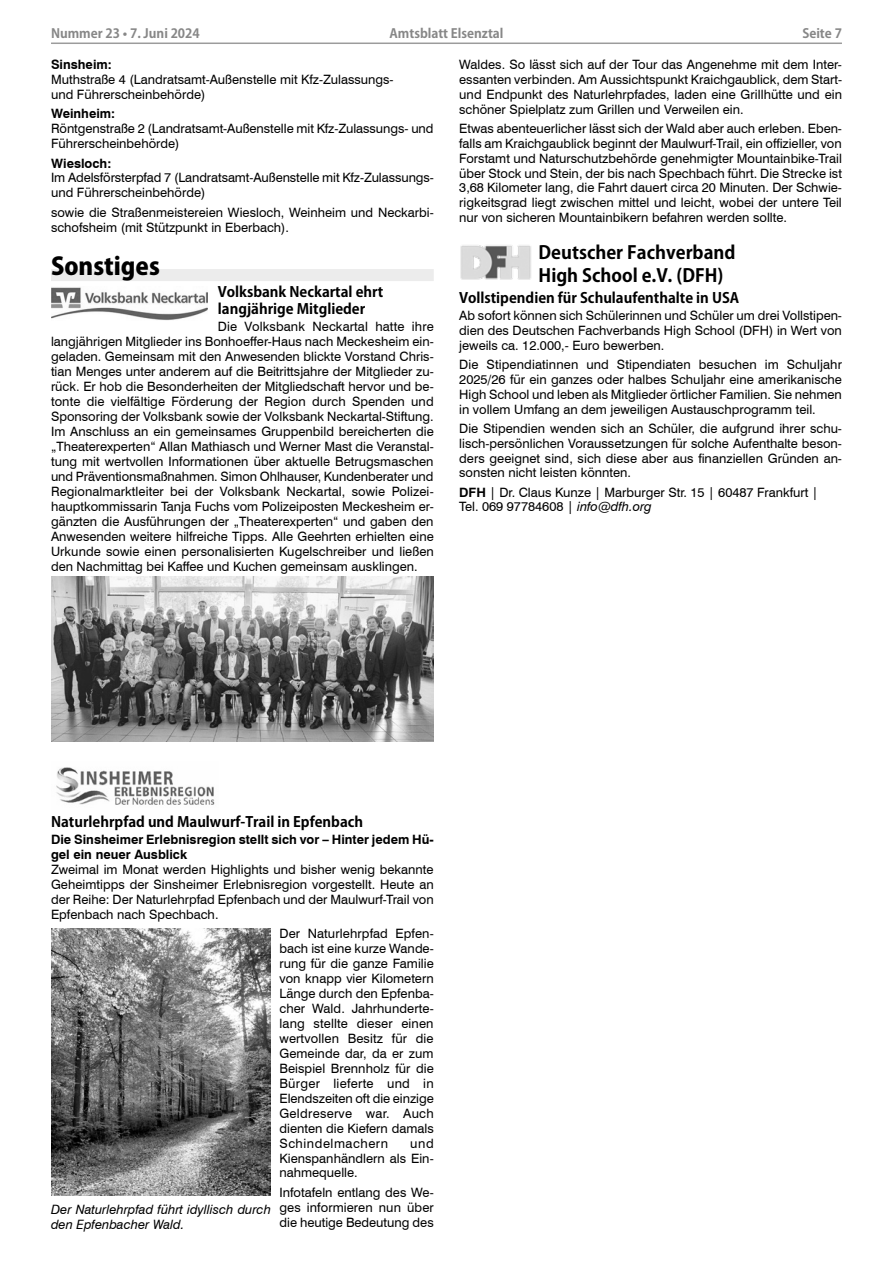
<style>
.page{position:relative;width:893px;height:1263px;background:#fff}
.page>*{position:absolute;margin:0;border:0;box-sizing:border-box;transform-origin:0 0}
.Überschrift_1_Kozuka{font:800 24px "Koz Go Pro";color:#000}
.Überschrift2_Kozuka{font:700 18px/22.5px "Koz Go Pro";color:#000}
.Überschrift_3_Kozuka{font:700 14.25px/17.4px "Koz Go Pro";color:#000}
.Fließtext_8_5{font:12.9px/15px "Swiss 721 BT";color:#000;text-align:justify}
.Fließtext_8_5-2{font:700 12.9px/15px "Swiss 721 BT";color:#000}
.Fließtext_8_5-3{font:italic 12.9px/14.9px "Swiss 721 BT";color:#000}
.t1{font:700 12.75px "Koz Go Pro";color:#878787}
.s1{font-weight:700}
.s2{font-style:italic}
</style>
<div class="page">
<hr style="left:51px;top:43px;width:791px;height:1px;background:#9c9c9c">
<div style="left:51px;top:269px;width:383px;height:12px;background:#ececec"></div>
<img style="left:51px;top:287px;width:156px;height:34px">
<img style="left:51px;top:576px;width:383px;height:165px">
<img style="left:56px;top:767px;width:159px;height:38px">
<img style="left:51px;top:928px;width:220px;height:267px">
<img style="left:460px;top:245px;width:71px;height:35px">
<p class="t1" style="left:51px;top:25px;width:150px">Nummer 23 • 7. Juni 2024</p>
<p class="t1" style="left:389px;top:25px;width:116px">Amtsblatt Elsenztal</p>
<p class="t1" style="left:802px;top:25px;width:41px">Seite 7</p>
<p class="Fließtext_8_5-2" style="left:51px;top:57px;width:62px">Sinsheim:</p>
<p class="Fließtext_8_5" style="left:51px;top:72px;width:344px">Muthstraße 4 (Landratsamt-Außenstelle mit Kfz-Zulassungs-</p>
<p class="Fließtext_8_5" style="left:51px;top:87px;width:156px">und Führerscheinbehörde)</p>
<p class="Fließtext_8_5-2" style="left:51px;top:106px;width:66px">Weinheim:</p>
<p class="Fließtext_8_5" style="left:51px;top:121px;width:384px">Röntgenstraße 2 (Landratsamt-Außenstelle mit Kfz-Zulassungs- und</p>
<p class="Fließtext_8_5" style="left:51px;top:136px;width:130px">Führerscheinbehörde)</p>
<p class="Fließtext_8_5-2" style="left:51px;top:155px;width:62px">Wiesloch:</p>
<p class="Fließtext_8_5" style="left:51px;top:170px;width:384px">Im Adelsförsterpfad 7 (Landratsamt-Außenstelle mit Kfz-Zulassungs&shy;und Führerscheinbehörde)</p>
<p class="Fließtext_8_5" style="left:51px;top:204px;width:384px">sowie die Straßenmeistereien Wiesloch, Weinheim und Neckarbi&shy;schofsheim (mit Stützpunkt in Eberbach).</p>
<p class="Überschrift_1_Kozuka" style="left:51px;top:251px;width:110px">Sonstiges</p>
<p class="Überschrift_3_Kozuka" style="left:218px;top:284px;width:167px">Volksbank Neckartal ehrt langjährige Mitglieder</p>
<p class="Fließtext_8_5" style="left:51px;top:319px;width:384px;text-indent:167px">Die Volksbank Neckartal hatte ihre langjährigen Mitglieder ins Bonhoeffer-Haus nach Meckesheim ein&shy;geladen. Gemeinsam mit den Anwesenden blickte Vorstand Chris&shy;tian Menges unter anderem auf die Beitrittsjahre der Mitglieder zu&shy;rück. Er hob die Besonderheiten der Mitgliedschaft hervor und be&shy;tonte die vielfältige Förderung der Region durch Spenden und Sponsoring der Volksbank sowie der Volksbank Neckartal-Stiftung.<br>Im Anschluss an ein gemeinsames Gruppenbild bereicherten die „Theaterexperten“ Allan Mathiasch und Werner Mast die Veranstal&shy;tung mit wertvollen Informationen über aktuelle Betrugsmaschen und Präventionsmaßnahmen. Simon Ohlhauser, Kundenberater und Regionalmarktleiter bei der Volksbank Neckartal, sowie Polizei&shy;hauptkommissarin Tanja Fuchs vom Polizeiposten Meckesheim er&shy;gänzten die Ausführungen der „Theaterexperten“ und gaben den Anwesenden weitere hilfreiche Tipps. Alle Geehrten erhielten eine Urkunde sowie einen personalisierten Kugelschreiber und ließen den Nachmittag bei Kaffee und Kuchen gemeinsam ausklingen.</p>
<p class="Fließtext_8_5" style="left:459px;top:57px;width:384px">Waldes. So lässt sich auf der Tour das Angenehme mit dem Inter&shy;essanten verbinden. Am Aussichtspunkt Kraichgaublick, dem Start&shy;und Endpunkt des Naturlehrpfades, laden eine Grillhütte und ein schöner Spielplatz zum Grillen und Verweilen ein.</p>
<p class="Fließtext_8_5" style="left:459px;top:120px;width:384px">Etwas abenteuerlicher lässt sich der Wald aber auch erleben. Eben&shy;falls am Kraichgaublick beginnt der Maulwurf-Trail, ein offizieller, von Forstamt und Naturschutzbehörde genehmigter Mountainbike-Trail über Stock und Stein, der bis nach Spechbach führt. Die Strecke ist 3,68 Kilometer lang, die Fahrt dauert circa 20 Minuten. Der Schwie&shy;rigkeitsgrad liegt zwischen mittel und leicht, wobei der untere Teil nur von sicheren Mountainbikern befahren werden sollte.</p>
<p class="Überschrift2_Kozuka" style="left:539px;top:243px;width:198px">Deutscher Fachverband<br>High School e.V. (DFH)</p>
<p class="Überschrift_3_Kozuka" style="left:459px;top:290px;width:281px">Vollstipendien für Schulaufenthalte in USA</p>
<p class="Fließtext_8_5" style="left:459px;top:308px;width:384px">Ab sofort können sich Schülerinnen und Schüler um drei Vollstipen&shy;dien des Deutschen Fachverbands High School (DFH) in Wert von jeweils ca. 12.000,- Euro bewerben.</p>
<p class="Fließtext_8_5" style="left:459px;top:357px;width:384px">Die Stipendiatinnen und Stipendiaten besuchen im Schuljahr 2025/26 für ein ganzes oder halbes Schuljahr eine amerikanische High School und leben als Mitglieder örtlicher Familien. Sie nehmen in vollem Umfang an dem jeweiligen Austauschprogramm teil.</p>
<p class="Fließtext_8_5" style="left:459px;top:420px;width:384px">Die Stipendien wenden sich an Schüler, die aufgrund ihrer schu&shy;lisch-persönlichen Voraussetzungen für solche Aufenthalte beson&shy;ders geeignet sind, sich diese aber aus finanziellen Gründen an&shy;sonsten nicht leisten könnten.</p>
<p class="Fließtext_8_5" style="left:459px;top:484px;width:361px"><span class="s1">DFH</span> | Dr. Claus Kunze | Marburger Str. 15 | 60487 Frankfurt |</p>
<p class="Fließtext_8_5" style="left:459px;top:499px;width:194px">Tel. 069 97784608 | <span class="s2">info@dfh.org</span></p>
<p class="Überschrift_3_Kozuka" style="left:51px;top:814px;width:314px">Naturlehrpfad und Maulwurf-Trail in Epfenbach</p>
<p class="Fließtext_8_5-2" style="left:51px;top:832px;width:384px">Die Sinsheimer Erlebnisregion stellt sich vor – Hinter jedem Hü&shy;gel ein neuer Ausblick</p>
<p class="Fließtext_8_5" style="left:51px;top:862px;width:384px">Zweimal im Monat werden Highlights und bisher wenig bekannte Geheimtipps der Sinsheimer Erlebnisregion vorgestellt. Heute an der Reihe: Der Naturlehrpfad Epfenbach und der Maulwurf-Trail von Epfenbach nach Spechbach.</p>
<p class="Fließtext_8_5" style="left:279px;top:926px;width:156px">Der Naturlehrpfad Epfen&shy;bach ist eine kurze Wande&shy;rung für die ganze Familie von knapp vier Kilometern Länge durch den Epfenba&shy;cher Wald. Jahrhunderte&shy;lang stellte dieser einen wertvollen Besitz für die Gemeinde dar, da er zum Beispiel Brennholz für die Bürger lieferte und in Elendszeiten oft die einzige Geldreserve war. Auch dienten die Kiefern damals Schindelmachern</p>
<p class="Fließtext_8_5" style="left:279px;top:1135px;width:156px;text-indent:131px">und Kienspanhändlern als Ein&shy;nahmequelle.</p>
<p class="Fließtext_8_5" style="left:279px;top:1184px;width:156px">Infotafeln entlang des We&shy;ges informieren nun über die heutige Bedeutung des</p>
<p class="Fließtext_8_5-3" style="left:51px;top:1202px;width:221px">Der Naturlehrpfad führt idyllisch durch den Epfenbacher Wald.</p>
</div>
